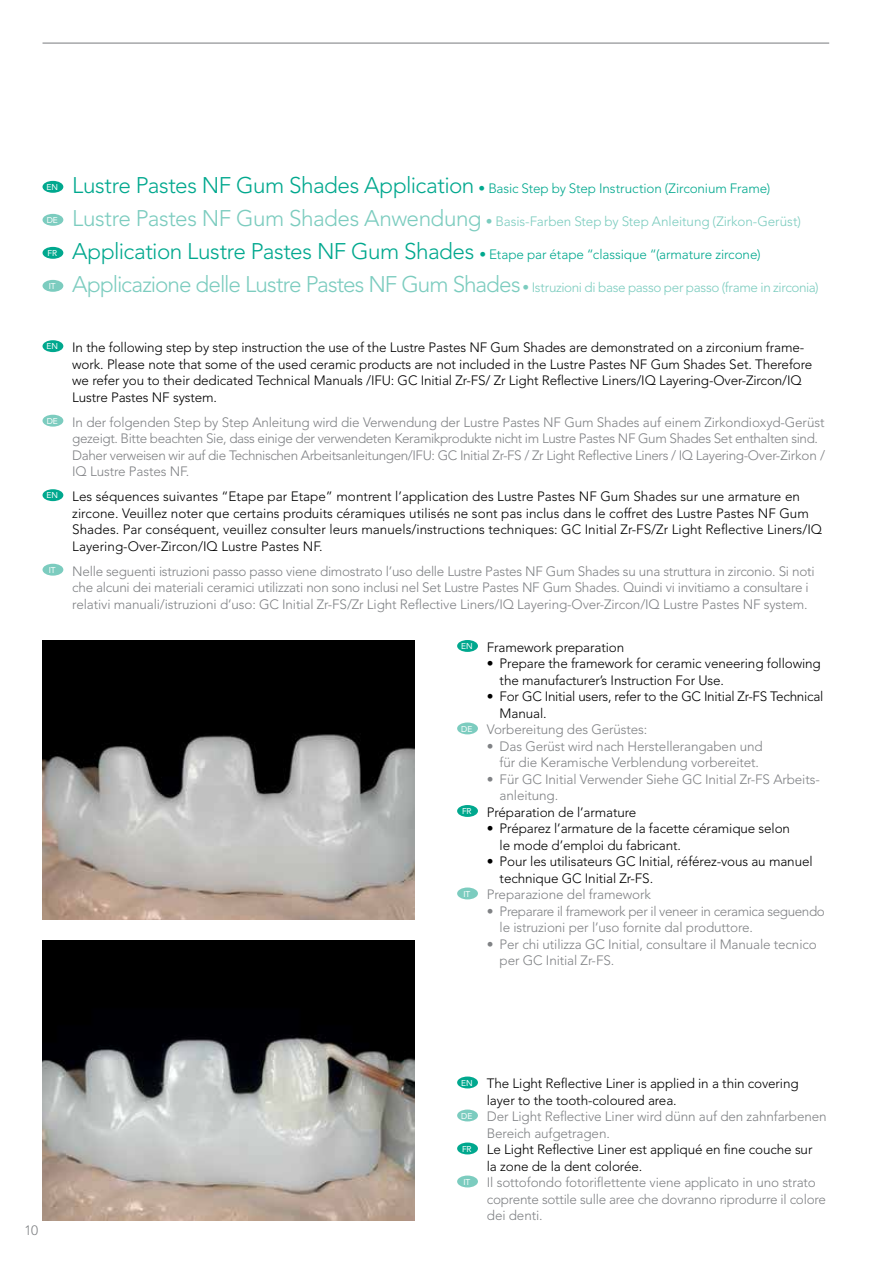
<style>
.page{position:relative;width:893px;height:1263px;background:#fff}
.page>*{position:absolute;margin:0;border:0;box-sizing:border-box;transform-origin:0 0}
.t1{font:300 13.5px/16.5px "Avenir LT Std";letter-spacing:-.01em;color:#000}
.t2{font:300 13.5px/16.5px "Avenir LT Std";letter-spacing:-.01em;color:#808285}
.t3{font:300 13.5px/16.5px "Avenir LT Std";letter-spacing:-.03em;color:#808285}
.t4{font:300 13.5px "Avenir LT Std";letter-spacing:-.02em;color:#7cccbf}
.t5{font:300 13.5px "Avenir LT Std";letter-spacing:-.01em;color:#00a88e}
.t6{font:8.4px "Avenir LT Std";letter-spacing:-.01em;color:#fff}
.s1{font-size:22.5px}
</style>
<div class="page">
<hr style="left:43px;top:43px;width:786px;height:1px;background:#808285">
<img style="left:43px;top:941px;width:372px;height:279px">
<div style="left:457px;top:640px;width:21px;height:12px;background:#00a88e;border-radius:50%"></div>
<div style="left:457px;top:722px;width:21px;height:12px;background:#7cccbf;border-radius:50%"></div>
<div style="left:457px;top:805px;width:21px;height:12px;background:#00a88e;border-radius:50%"></div>
<div style="left:457px;top:887px;width:21px;height:12px;background:#7cccbf;border-radius:50%"></div>
<img style="left:43px;top:640px;width:372px;height:279px">
<div style="left:457px;top:1076px;width:21px;height:12px;background:#00a88e;border-radius:50%"></div>
<div style="left:457px;top:1109px;width:21px;height:12px;background:#7cccbf;border-radius:50%"></div>
<div style="left:457px;top:1142px;width:21px;height:12px;background:#00a88e;border-radius:50%"></div>
<div style="left:457px;top:1175px;width:21px;height:12px;background:#7cccbf;border-radius:50%"></div>
<div style="left:43px;top:181px;width:20px;height:12px;background:#00a88e;border-radius:50%"></div>
<div style="left:43px;top:214px;width:20px;height:12px;background:#7cccbf;border-radius:50%"></div>
<div style="left:43px;top:247px;width:20px;height:12px;background:#00a88e;border-radius:50%"></div>
<div style="left:43px;top:280px;width:20px;height:12px;background:#7cccbf;border-radius:50%"></div>
<div style="left:43px;top:340px;width:20px;height:12px;background:#00a88e;border-radius:50%"></div>
<div style="left:43px;top:415px;width:20px;height:12px;background:#7cccbf;border-radius:50%"></div>
<div style="left:43px;top:489px;width:20px;height:12px;background:#00a88e;border-radius:50%"></div>
<div style="left:43px;top:564px;width:20px;height:12px;background:#7cccbf;border-radius:50%"></div>
<p class="t6" style="left:47px;top:182px;width:13px">EN</p>
<p class="t5" style="left:72px;top:180px;width:700px"><span class="s1">Lustre Pastes NF Gum Shades Application</span> • Basic Step by Step Instruction (Zirconium Frame)</p>
<p class="t6" style="left:47px;top:215px;width:13px">DE</p>
<p class="t4" style="left:72px;top:213px;width:730px"><span class="s1">Lustre Pastes NF Gum Shades Anwendung</span> • Basis-Farben Step by Step Anleitung (Zirkon-Gerüst)</p>
<p class="t6" style="left:47px;top:248px;width:11px">FR</p>
<p class="t5" style="left:72px;top:246px;width:690px"><span class="s1">Application Lustre Pastes NF Gum Shades</span> • Etape par étape “classique “(armature zircone)</p>
<p class="t6" style="left:49px;top:281px;width:8px">IT</p>
<p class="t4" style="left:72px;top:279px;width:748px"><span class="s1">Applicazione delle Lustre Pastes NF Gum Shades</span> • Istruzioni di base passo per passo (frame in zirconia)</p>
<p class="t1" style="left:72px;top:339px;width:742px;text-indent:-26px"><sup>EN</sup> In the following step by step instruction the use of the Lustre Pastes NF Gum Shades are demonstrated on a zirconium frame&shy;work. Please note that some of the used ceramic products are not included in the Lustre Pastes NF Gum Shades Set. Therefore we refer you to their dedicated Technical Manuals /IFU: GC Initial Zr-FS/ Zr Light Reflective Liners/IQ Layering-Over-Zircon/IQ Lustre Pastes NF system.</p>
<p class="t3" style="left:72px;top:414px;width:754px;text-indent:-26px"><sup>DE</sup> In der folgenden Step by Step Anleitung wird die Verwendung der Lustre Pastes NF Gum Shades auf einem Zirkondioxyd-Gerüst gezeigt. Bitte beachten Sie, dass einige der verwendeten Keramikprodukte nicht im Lustre Pastes NF Gum Shades Set enthalten sind.<br>Daher verweisen wir auf die Technischen Arbeitsanleitungen/IFU: GC Initial Zr-FS / Zr Light Reflective Liners / IQ Layering-Over-Zirkon / IQ Lustre Pastes NF.</p>
<p class="t1" style="left:72px;top:488px;width:751px;text-indent:-26px"><sup>EN</sup> Les séquences suivantes “Etape par Etape” montrent l’application des Lustre Pastes NF Gum Shades sur une armature en zircone. Veuillez noter que certains produits céramiques utilisés ne sont pas inclus dans le coffret des Lustre Pastes NF Gum Shades. Par conséquent, veuillez consulter leurs manuels/instructions techniques: GC Initial Zr-FS/Zr Light Reflective Liners/IQ Layering-Over-Zircon/IQ Lustre Pastes NF.</p>
<p class="t2" style="left:72px;top:563px;width:744px;text-indent:-23px"><sup>IT</sup> Nelle seguenti istruzioni passo passo viene dimostrato l’uso delle Lustre Pastes NF Gum Shades su una struttura in zirconio. Si noti che alcuni dei materiali ceramici utilizzati non sono inclusi nel Set Lustre Pastes NF Gum Shades. Quindi vi invitiamo a consultare i relativi manuali/istruzioni d’uso: GC Initial Zr-FS/Zr Light Reflective Liners/IQ Layering-Over-Zircon/IQ Lustre Pastes NF system.</p>
<p class="t1" style="left:461px;top:639px;width:165px"><sup>EN</sup> Framework preparation</p>
<p class="t1" style="left:500px;top:655px;width:323px;text-indent:-13px">• Prepare the framework for ceramic veneering following the manufacturer’s Instruction For Use.</p>
<p class="t1" style="left:487px;top:688px;width:338px">• For GC Initial users, refer to the GC Initial Zr-FS Technical</p>
<p class="t1" style="left:500px;top:705px;width:48px">Manual.</p>
<p class="t2" style="left:461px;top:721px;width:188px"><sup>DE</sup> Vorbereitung des Gerüstes:</p>
<p class="t2" style="left:487px;top:738px;width:277px;text-align:right">• Das Gerüst wird nach Herstellerangaben und für die Keramische Verblendung vorbereitet.</p>
<p class="t2" style="left:487px;top:771px;width:333px">• Für GC Initial Verwender Siehe GC Initial Zr-FS Arbeits-</p>
<p class="t2" style="left:500px;top:787px;width:60px">anleitung.</p>
<p class="t1" style="left:462px;top:804px;width:176px"><sup>FR</sup> Préparation de l’armature</p>
<p class="t1" style="left:500px;top:820px;width:292px;text-indent:-13px">• Préparez l’armature de la facette céramique selon le mode d’emploi du fabricant.</p>
<p class="t1" style="left:487px;top:853px;width:327px">• Pour les utilisateurs GC Initial, référez-vous au manuel</p>
<p class="t1" style="left:500px;top:870px;width:155px">technique GC Initial Zr-FS.</p>
<p class="t2" style="left:463px;top:886px;width:189px"><sup>IT</sup> Preparazione del framework</p>
<p class="t3" style="left:500px;top:903px;width:327px;text-indent:-13px">• Preparare il framework per il veneer in ceramica seguendo le istruzioni per l’uso fornite dal produttore.</p>
<p class="t2" style="left:500px;top:936px;width:319px;text-indent:-13px">• Per chi utilizza GC Initial, consultare il Manuale tecnico per GC Initial Zr-FS.</p>
<p class="t2" style="left:25px;top:1222px;width:15px">10</p>
<p class="t1" style="left:461px;top:1075px;width:339px"><sup>EN</sup> The Light Reflective Liner is applied in a thin covering</p>
<p class="t1" style="left:487px;top:1092px;width:191px">layer to the tooth-coloured area.</p>
<p class="t2" style="left:461px;top:1108px;width:367px"><sup>DE</sup> Der Light Reflective Liner wird dünn auf den zahnfarbenen</p>
<p class="t2" style="left:487px;top:1125px;width:124px">Bereich aufgetragen.</p>
<p class="t1" style="left:462px;top:1141px;width:352px"><sup>FR</sup> Le Light Reflective Liner est appliqué en fine couche sur</p>
<p class="t1" style="left:487px;top:1158px;width:157px">la zone de la dent colorée.</p>
<p class="t2" style="left:463px;top:1174px;width:354px"><sup>IT</sup> Il sottofondo fotoriflettente viene applicato in uno strato</p>
<p class="t2" style="left:487px;top:1191px;width:340px">coprente sottile sulle aree che dovranno riprodurre il colore</p>
<p class="t2" style="left:487px;top:1207px;width:57px">dei denti.</p>
</div>
